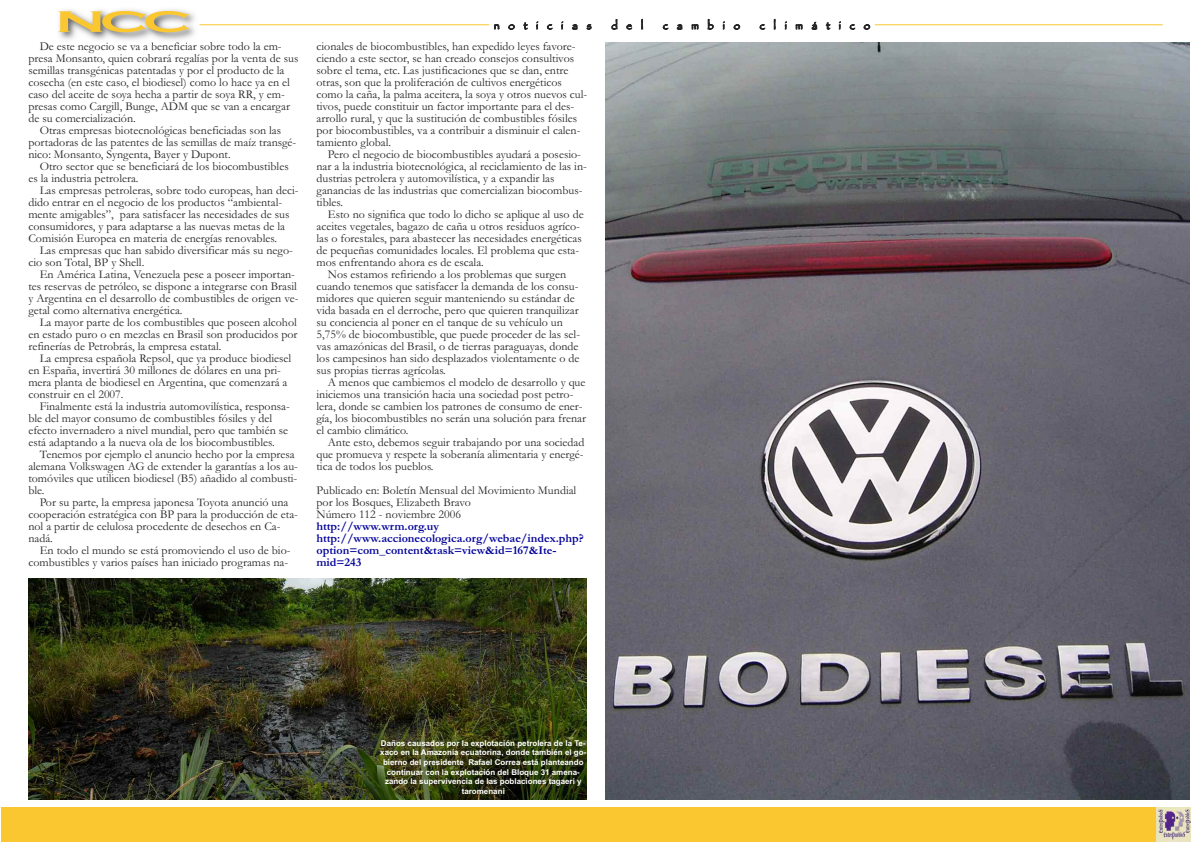
<style>
.page{position:relative;width:1191px;height:842px;background:#fff}
.page>*{position:absolute;margin:0;border:0;box-sizing:border-box;transform-origin:0 0}
.t1{font:12px/12px "Garamond";color:#272627}
.t2{font:700 12px/12px "Garamond";color:#009}
.t3{font:12px "Papyrus";letter-spacing:.7em;color:#272627}
.t4{font:700 8px/9.6px "Arial";color:#fff;text-align:center}
</style>
<div class="page">
<img style="left:59px;top:9px;width:142px;height:35px">
<svg style="left:58px;top:11px;width:131px;height:21px;background:#e2cb88"></svg>
<div style="left:1px;top:807px;width:1190px;height:35px;background:#fac730"></div>
<hr style="left:199px;top:24px;width:290px;height:1px;background:#fac730">
<hr style="left:875px;top:24px;width:287px;height:1px;background:#fac730">
<img style="left:1156px;top:807px;width:35px;height:35px">
<img style="left:605px;top:43px;width:584px;height:756px">
<img style="left:28px;top:578px;width:558px;height:221px">
<p class="t1" style="left:28px;top:40px;width:271px;text-indent:11px">De este negocio se va a beneficiar sobre todo la em&shy;presa Monsanto, quien cobrará regalías por la venta de sus semillas transgénicas patentadas y por el producto de la cosecha (en este caso, el biodiesel) como lo hace ya en el caso del aceite de soya hecha a partir de soya RR, y em&shy;presas como Cargill, Bunge, ADM que se van a encargar de su comercialización.</p>
<p class="t1" style="left:28px;top:124px;width:269px;text-indent:11px">Otras empresas biotecnológicas beneficiadas son las portadoras de las patentes de las semillas de maíz transgé&shy;nico: Monsanto, Syngenta, Bayer y Dupont.</p>
<p class="t1" style="left:28px;top:160px;width:262px;text-indent:11px">Otro sector que se beneficiará de los biocombustibles es la industria petrolera.</p>
<p class="t1" style="left:28px;top:184px;width:272px;text-indent:11px">Las empresas petroleras, sobre todo europeas, han deci&shy;dido entrar en el negocio de los productos “ambiental&shy;mente amigables”, para satisfacer las necesidades de sus consumidores, y para adaptarse a las nuevas metas de la Comisión Europea en materia de energías renovables.</p>
<p class="t1" style="left:28px;top:244px;width:266px;text-indent:11px">Las empresas que han sabido diversificar más su nego&shy;cio son Total, BP y Shell.</p>
<p class="t1" style="left:28px;top:268px;width:272px;text-indent:11px">En América Latina, Venezuela pese a poseer importan&shy;tes reservas de petróleo, se dispone a integrarse con Brasil y Argentina en el desarrollo de combustibles de origen ve&shy;getal como alternativa energética.</p>
<p class="t1" style="left:28px;top:316px;width:271px;text-align:justify;text-indent:11px">La mayor parte de los combustibles que poseen alcohol en estado puro o en mezclas en Brasil son producidos por refinerías de Petrobrás, la empresa estatal.</p>
<p class="t1" style="left:28px;top:352px;width:264px;text-indent:11px">La empresa española Repsol, que ya produce biodiesel en España, invertirá 30 millones de dólares en una pri&shy;mera planta de biodiesel en Argentina, que comenzará a construir en el 2007.</p>
<p class="t1" style="left:28px;top:400px;width:263px;text-indent:11px">Finalmente está la industria automovilística, responsa&shy;ble del mayor consumo de combustibles fósiles y del efecto invernadero a nivel mundial, pero que también se está adaptando a la nueva ola de los biocombustibles.</p>
<p class="t1" style="left:28px;top:448px;width:271px;text-indent:11px">Tenemos por ejemplo el anuncio hecho por la empresa alemana Volkswagen AG de extender la garantías a los au&shy;tomóviles que utilicen biodiesel (B5) añadido al combusti&shy;ble.</p>
<p class="t1" style="left:28px;top:496px;width:271px;text-indent:11px">Por su parte, la empresa japonesa Toyota anunció una cooperación estratégica con BP para la producción de eta&shy;nol a partir de celulosa procedente de desechos en Ca&shy;nadá.</p>
<p class="t1" style="left:28px;top:544px;width:264px;text-align:right">En todo el mundo se está promoviendo el uso de bio&shy;combustibles y varios países han iniciado programas na-</p>
<p class="t3" style="left:493px;top:18px;width:100px">noticias</p>
<p class="t3" style="left:611px;top:18px;width:34px">del</p>
<p class="t3" style="left:662px;top:18px;width:79px">cambio</p>
<p class="t3" style="left:759px;top:18px;width:112px">climático</p>
<p class="t1" style="left:316px;top:40px;width:272px">cionales de biocombustibles, han expedido leyes favore&shy;ciendo a este sector, se han creado consejos consultivos sobre el tema, etc. Las justificaciones que se dan, entre otras, son que la proliferación de cultivos energéticos como la caña, la palma aceitera, la soya y otros nuevos cul&shy;tivos, puede constituir un factor importante para el des&shy;arrollo rural, y que la sustitución de combustibles fósiles por biocombustibles, va a contribuir a disminuir el calen&shy;tamiento global.</p>
<p class="t1" style="left:316px;top:148px;width:272px;text-indent:11px">Pero el negocio de biocombustibles ayudará a posesio&shy;nar a la industria biotecnológica, al reciclamiento de las in&shy;dustrias petrolera y automovilística, y a expandir las ganancias de las industrias que comercializan biocombus&shy;tibles.</p>
<p class="t1" style="left:316px;top:208px;width:269px;text-indent:11px">Esto no significa que todo lo dicho se aplique al uso de aceites vegetales, bagazo de caña u otros residuos agríco&shy;las o forestales, para abastecer las necesidades energéticas de pequeñas comunidades locales. El problema que esta&shy;mos enfrentando ahora es de escala.</p>
<p class="t1" style="left:316px;top:268px;width:265px;text-indent:11px">Nos estamos refiriendo a los problemas que surgen cuando tenemos que satisfacer la demanda de los consu&shy;midores que quieren seguir manteniendo su estándar de vida basada en el derroche, pero que quieren tranquilizar su conciencia al poner en el tanque de su vehículo un 5,75% de biocombustible, que puede proceder de las sel&shy;vas amazónicas del Brasil, o de tierras paraguayas, donde los campesinos han sido desplazados violentamente o de sus propias tierras agrícolas.</p>
<p class="t1" style="left:316px;top:376px;width:271px;text-indent:11px">A menos que cambiemos el modelo de desarrollo y que iniciemos una transición hacia una sociedad post petro&shy;lera, donde se cambien los patrones de consumo de ener&shy;gía, los biocombustibles no serán una solución para frenar el cambio climático.</p>
<p class="t1" style="left:316px;top:436px;width:269px;text-align:justify;text-indent:11px">Ante esto, debemos seguir trabajando por una sociedad que promueva y respete la soberanía alimentaria y energé&shy;tica de todos los pueblos.</p>
<p class="t1" style="left:316px;top:484px;width:261px">Publicado en: Boletín Mensual del Movimiento Mundial por los Bosques, Elizabeth Bravo<br>Número 112 - noviembre 2006</p>
<p class="t2" style="left:316px;top:520px;width:269px">http://www.wrm.org.uy http://www.accionecologica.org/webae/index.php? option=com_content&amp;task=view&amp;id=167&amp;Ite&shy;mid=243</p>
<p class="t4" style="left:380px;top:738px;width:207px">Daños causados por la explotación petrolera de la Te&shy;xaco en la Amazonía ecuatorina, donde también el go&shy;bierno del presidente Rafael Correa está planteando continuar con la explotación del Bloque 31 amena&shy;zando la supervivencia de las poblaciones tagaeri y taromenani</p>
</div>
